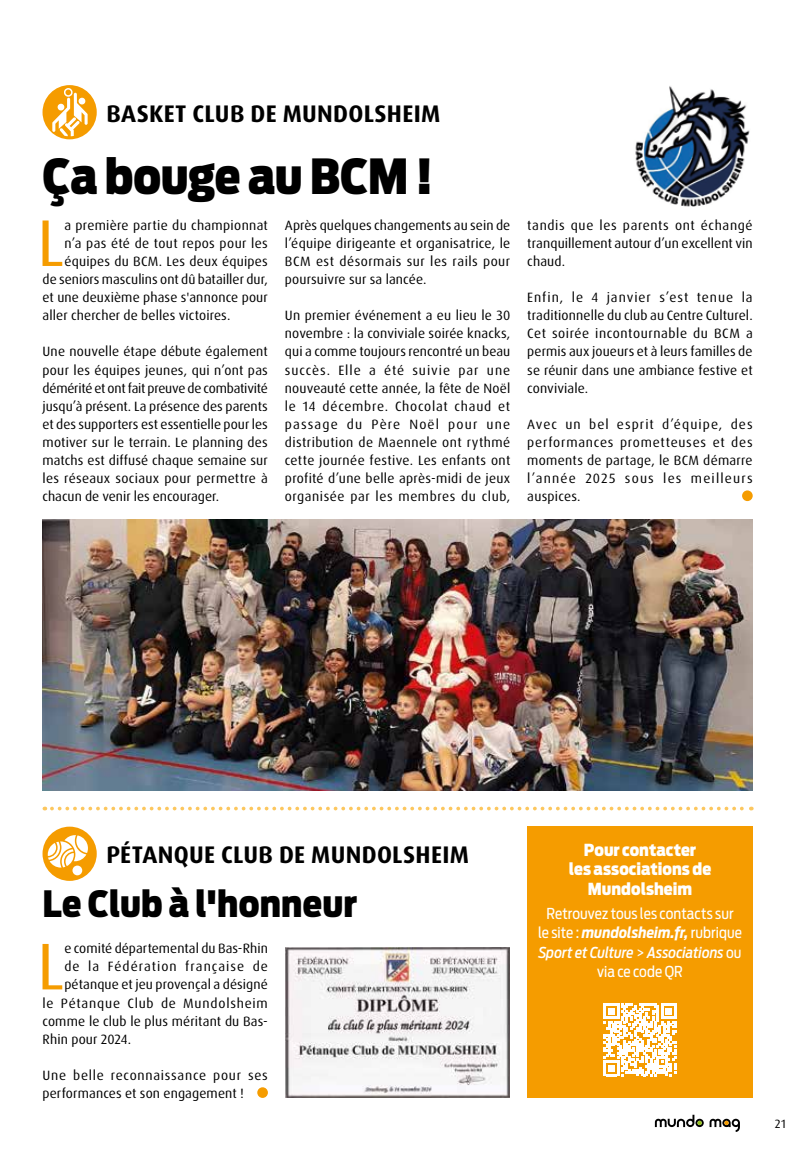
<style>
.page{position:relative;width:808px;height:1149px;background:#fff}
.page>*{position:absolute;margin:0;border:0;box-sizing:border-box;transform-origin:0 0}
.t1{font:66px "Dax Pro";color:#f59c00}
.t2{font:900 48px "Antenna Cond";letter-spacing:-.015em;color:#000}
.t3{font:900 36px "Antenna Cond";letter-spacing:.005em;color:#000}
.t4{font:700 24px "Dax Pro";letter-spacing:.01em;color:#000}
.t5{font:900 16.5px/19.5px "Antenna Cond";color:#fff;text-align:center}
.t6{font:15px/19.5px "Antenna Cond";letter-spacing:.005em;color:#fff;text-align:center}
.t7{font:13.5px/18.1px "Dax Pro";letter-spacing:.015em;color:#000;text-align:justify}
.t8{font:13.5px/18.1px "Dax Pro";letter-spacing:.035em;color:#000}
.t9{font:13.5px "Dax Pro";letter-spacing:.06em;color:#000}
.t10{font:13.5px "Dax Pro";letter-spacing:.075em;color:#000}
.t11{font:12px "Dax Pro";color:#000}
.s1{font-weight:700;font-style:italic}
.s2{font-weight:500;font-style:italic}
</style>
<div class="page">
<svg style="left:52px;top:806px;width:700px;height:4px"></svg>
<div style="left:43px;top:826px;width:54px;height:54px;background:#f59c00;border-radius:50%"></div>
<div style="left:72px;top:865px;width:10px;height:10px;background:#fff;border-radius:50%"></div>
<svg style="left:48px;top:834px;width:40px;height:33px"></svg>
<div style="left:527px;top:826px;width:226px;height:271px;background:#f59c00"></div>
<svg style="left:604px;top:1003px;width:72px;height:72px"></svg>
<svg style="left:257px;top:1086px;width:11px;height:11px"></svg>
<div style="left:43px;top:85px;width:54px;height:54px;background:#f59c00;border-radius:50%"></div>
<svg style="left:52px;top:88px;width:36px;height:48px"></svg>
<img style="left:635px;top:86px;width:115px;height:120px">
<div style="left:742px;top:490px;width:11px;height:11px;background:#f59c00;border-radius:50%"></div>
<img style="left:43px;top:519px;width:710px;height:271px">
<img style="left:285px;top:947px;width:225px;height:150px">
<svg style="left:655px;top:1114px;width:85px;height:17px"></svg>
<h3 class="t4" style="left:106px;top:98px;width:335px">BASKET CLUB DE MUNDOLSHEIM</h3>
<h2 class="t2" style="left:43px;top:147px;width:392px">Ça bouge au BCM !</h2>
<h1 class="t1" style="left:37px;top:200px;width:29px">L</h1>
<p class="t7" style="left:64px;top:216px;width:205px">a première partie du championnat</p>
<p class="t7" style="left:64px;top:234px;width:205px">n’a pas été de tout repos pour les</p>
<p class="t7" style="left:64px;top:252px;width:205px">équipes du BCM. Les deux équipes</p>
<p class="t7" style="left:43px;top:270px;width:227px">de seniors masculins ont dû batailler dur,</p>
<p class="t7" style="left:43px;top:288px;width:227px">et une deuxième phase s'annonce pour</p>
<p class="t7" style="left:43px;top:306px;width:189px">aller chercher de belles victoires.</p>
<p class="t7" style="left:43px;top:342px;width:227px">Une nouvelle étape débute également pour les équipes jeunes, qui n’ont pas démérité et ont fait preuve de combativité jusqu’à présent. La présence des parents et des supporters est essentielle pour les motiver sur le terrain. Le planning des matchs est diffusé chaque semaine sur les réseaux sociaux pour permettre à chacun de venir les encourager.</p>
<p class="t7" style="left:285px;top:216px;width:227px">Après quelques changements au sein de l’équipe dirigeante et organisatrice, le BCM est désormais sur les rails pour poursuivre sur sa lancée.</p>
<p class="t7" style="left:285px;top:306px;width:227px">Un premier événement a eu lieu le 30 novembre : la conviviale soirée knacks, qui a comme toujours rencontré un beau succès. Elle a été suivie par une nouveauté cette année, la fête de Noël le 14 décembre. Chocolat chaud et passage du Père Noël pour une distribution de Maennele ont rythmé cette journée festive. Les enfants ont profité d’une belle après-midi de jeux organisée par les membres du club,</p>
<p class="t7" style="left:527px;top:216px;width:227px">tandis que les parents ont échangé tranquillement autour d’un excellent vin chaud.</p>
<p class="t7" style="left:527px;top:288px;width:227px">Enfin, le 4 janvier s’est tenue la traditionnelle du club au Centre Culturel.<br>Cet soirée incontournable du BCM a permis aux joueurs et à leurs familles de se réunir dans une ambiance festive et conviviale.</p>
<p class="t7" style="left:527px;top:415px;width:227px">Avec un bel esprit d’équipe, des performances prometteuses et des moments de partage, le BCM démarre l’année 2025 sous les meilleurs auspices.</p>
<h3 class="t4" style="left:106px;top:839px;width:364px">PÉTANQUE CLUB DE MUNDOLSHEIM</h3>
<p class="t5" style="left:569px;top:839px;width:144px">Pour contacter<br>les associations de<br>Mundolsheim</p>
<p class="t6" style="left:538px;top:903px;width:205px">Retrouvez tous les contacts sur<br>le site : <span class="s1">mundolsheim.fr,</span> rubrique<br><span class="s2">Sport et Culture</span> &gt; <span class="s2">Associations</span> ou</p>
<h3 class="t3" style="left:43px;top:882px;width:316px">Le Club à l'honneur</h3>
<p class="t7" style="left:64px;top:939px;width:205px">e comité départemental du Bas-Rhin</p>
<p class="t10" style="left:64px;top:957px;width:205px">de la Fédération française de</p>
<p class="t7" style="left:64px;top:975px;width:205px">pétanque et jeu provençal a désigné</p>
<p class="t9" style="left:43px;top:993px;width:227px">le Pétanque Club de Mundolsheim</p>
<p class="t7" style="left:43px;top:1011px;width:227px">comme le club le plus méritant du Bas-</p>
<p class="t7" style="left:43px;top:1029px;width:90px">Rhin pour 2024.</p>
<p class="t8" style="left:43px;top:1065px;width:227px">Une belle reconnaissance pour ses performances et son engagement !</p>
<h1 class="t1" style="left:37px;top:923px;width:29px">L</h1>
<p class="t6" style="left:597px;top:961px;width:87px">via ce code QR</p>
<p class="t11" style="left:775px;top:1115px;width:12px">21</p>
</div>
